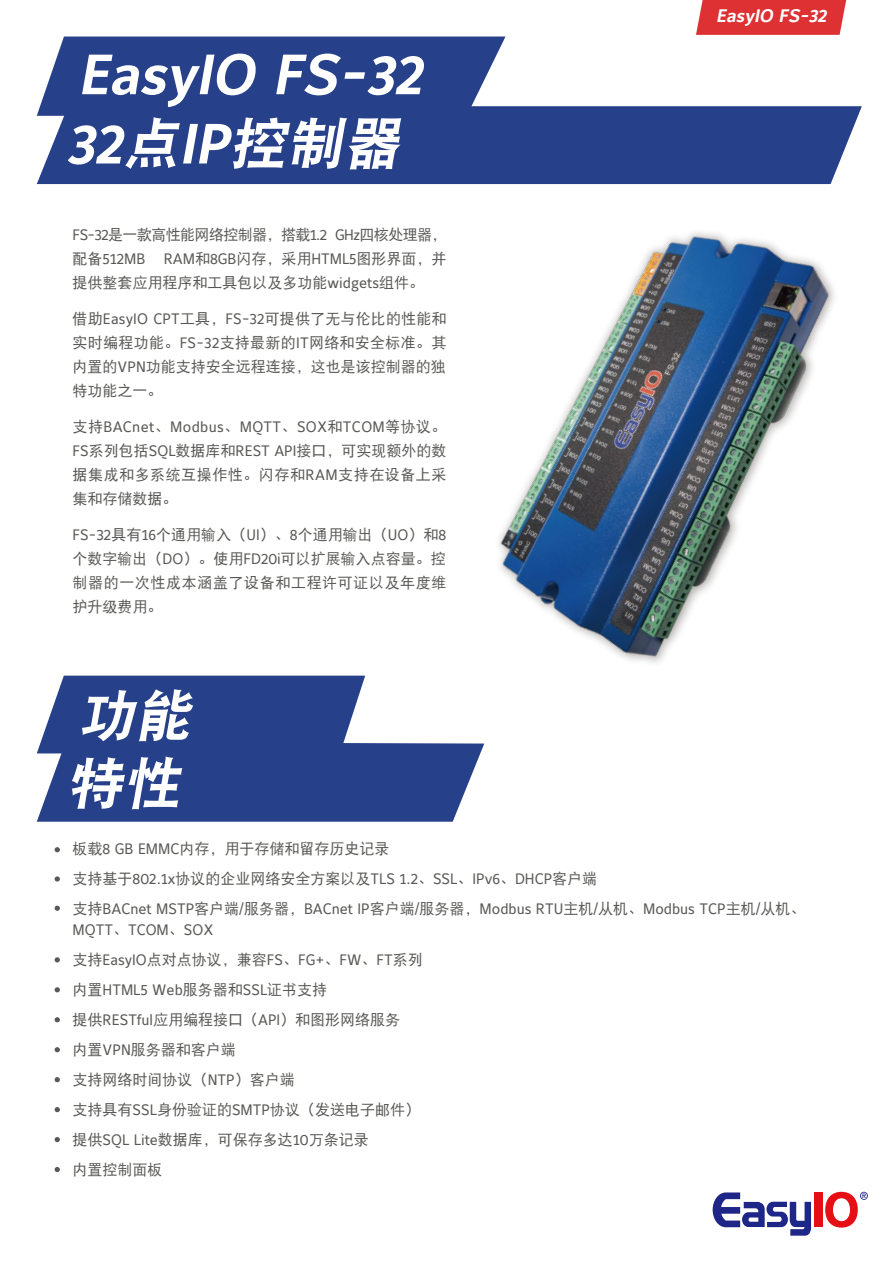
<style>
.page{position:relative;width:893px;height:1263px;background:#fff}
.page>*{position:absolute;margin:0;border:0;box-sizing:border-box;transform-origin:0 0}
.t1{font:italic 700 56.1px/69.3px "Maurea Jci Lf ML";color:#fff}
.t2{font:italic 56.1px/67.3px "DFP Hei W9";color:#fff}
.t3{font:italic 700 18px "Maurea Jci Lf ML";color:#fff}
.t4{font:15px/24px "DFP Hei W5";color:#585856;text-align:justify}
.t5{font:15px/21px "Maurea Jci Lf ML";color:#585856}
.t6{font:15px "Maurea Jci Lf ML";letter-spacing:.025em;color:#585856}
.t7{font:15px "DFP Hei W5";letter-spacing:-.04em;color:#585856}
.s1{font-family:"DFP Hei W9";font-weight:400}
.s2{font-family:"Maurea Jci Lf ML"}
.s3{font-family:"DFP Hei W5"}
</style>
<div class="page">
<div style="left:40px;top:37px;width:465px;height:69px;background:#264089"></div>
<div style="left:37px;top:106px;width:276px;height:78px;background:#264089"></div>
<svg style="left:713px;top:1192px;width:98px;height:44px"></svg>
<div style="left:814px;top:1192px;width:9px;height:35px;background:#e60f16"></div>
<svg style="left:825px;top:1192px;width:43px;height:35px"></svg>
<svg style="left:37px;top:676px;width:436px;height:146px;background:#334b90"></svg>
<img style="left:313px;top:71px;width:192px;height:701px">
<img style="left:327px;top:85px;width:535px;height:673px">
<svg style="left:696px;top:0;width:150px;height:35px;background:#de3a3c"></svg>
<svg style="left:55px;top:847px;width:5px;height:5px"></svg>
<svg style="left:55px;top:876px;width:5px;height:5px"></svg>
<svg style="left:55px;top:906px;width:5px;height:5px"></svg>
<svg style="left:55px;top:957px;width:5px;height:5px"></svg>
<svg style="left:55px;top:987px;width:5px;height:5px"></svg>
<svg style="left:55px;top:1017px;width:5px;height:5px"></svg>
<svg style="left:55px;top:1047px;width:5px;height:5px"></svg>
<svg style="left:55px;top:1077px;width:5px;height:5px"></svg>
<svg style="left:55px;top:1107px;width:5px;height:5px"></svg>
<svg style="left:55px;top:1137px;width:5px;height:5px"></svg>
<svg style="left:55px;top:1167px;width:5px;height:5px"></svg>
<h1 class="t1" style="left:66px;top:41px;width:369px">EasyIO FS-32<br>32<span class="s1">点</span>IP<span class="s1">控制器</span></h1>
<p class="t7" style="left:73px;top:227px;width:375px"><span class="s2">FS-32</span>是一款高性能网络控制器，搭载<span class="s2">1.2 GHz</span>四核处理器，</p>
<p class="t5" style="left:73px;top:249px;width:375px"><span class="s3">配备</span>512MB RAM<span class="s3">和</span>8GB<span class="s3">闪存，采用</span>HTML5<span class="s3">图形界面，并</span></p>
<p class="t4" style="left:73px;top:271px;width:353px">提供整套应用程序和工具包以及多功能<span class="s2">widgets</span>组件。</p>
<p class="t4" style="left:73px;top:307px;width:375px">借助<span class="s2">EasyIO CPT</span>工具，<span class="s2">FS-32</span>可提供了无与伦比的性能和实时编程功能。<span class="s2">FS-32</span>支持最新的<span class="s2">IT</span>网络和安全标准。其内置的<span class="s2">VPN</span>功能支持安全远程连接，这也是该控制器的独特功能之一。</p>
<p class="t6" style="left:73px;top:418px;width:375px"><span class="s3">支持</span>BACnet<span class="s3">、</span>Modbus<span class="s3">、</span>MQTT<span class="s3">、</span>SOX<span class="s3">和</span>TCOM<span class="s3">等协议。</span></p>
<p class="t4" style="left:73px;top:439px;width:375px"><span class="s2">FS</span>系列包括<span class="s2">SQL</span>数据库和<span class="s2">REST API</span>接口，可实现额外的数据集成和多系统互操作性。闪存和<span class="s2">RAM</span>支持在设备上采集和存储数据。</p>
<p class="t4" style="left:73px;top:523px;width:375px"><span class="s2">FS-32</span>具有<span class="s2">16</span>个通用输入（<span class="s2">UI</span>）、<span class="s2">8</span>个通用输出（<span class="s2">UO</span>）和<span class="s2">8</span>个数字输出（<span class="s2">DO</span>）。使用<span class="s2">FD20i</span>可以扩展输入点容量。控制器的一次性成本涵盖了设备和工程许可证以及年度维护升级费用。</p>
<h1 class="t2" style="left:66px;top:682px;width:137px">功能特性</h1>
<p class="t3" style="left:716px;top:5px;width:116px">EasyIO FS-32</p>
<p class="t4" style="left:73px;top:833px;width:526px;line-height:30px">板载<span class="s2">8 GB EMMC</span>内存，用于存储和留存历史记录<br>支持基于<span class="s2">802.1x</span>协议的企业网络安全方案以及<span class="s2">TLS 1.2</span>、<span class="s2">SSL</span>、<span class="s2">IPv6</span>、<span class="s2">DHCP</span>客户端</p>
<p class="t5" style="left:73px;top:898px;width:734px"><span class="s3">支持</span>BACnet MSTP<span class="s3">客户端</span>/<span class="s3">服务器，</span>BACnet IP<span class="s3">客户端</span>/<span class="s3">服务器，</span>Modbus RTU<span class="s3">主机</span>/<span class="s3">从机、</span>Modbus TCP<span class="s3">主机</span>/<span class="s3">从机、<br></span>MQTT<span class="s3">、</span>TCOM<span class="s3">、</span>SOX</p>
<p class="t4" style="left:73px;top:947px;width:352px">支持<span class="s2">EasyIO</span>点对点协议，兼容<span class="s2">FS</span>、<span class="s2">FG+</span>、<span class="s2">FW</span>、<span class="s2">FT</span>系列</p>
<p class="t5" style="left:73px;top:979px;width:256px"><span class="s3">内置</span>HTML5 Web<span class="s3">服务器和</span>SSL<span class="s3">证书支持</span></p>
<p class="t4" style="left:73px;top:1004px;width:349px;line-height:30px;text-align:left">提供<span class="s2">RESTful</span>应用编程接口（<span class="s2">API</span>）和图形网络服务<br>内置<span class="s2">VPN</span>服务器和客户端<br>支持网络时间协议（<span class="s2">NTP</span>）客户端<br>支持具有<span class="s2">SSL</span>身份验证的<span class="s2">SMTP</span>协议（发送电子邮件）提供<span class="s2">SQL Lite</span>数据库，可保存多达<span class="s2">10</span>万条记录<br>内置控制面板</p>
</div>
